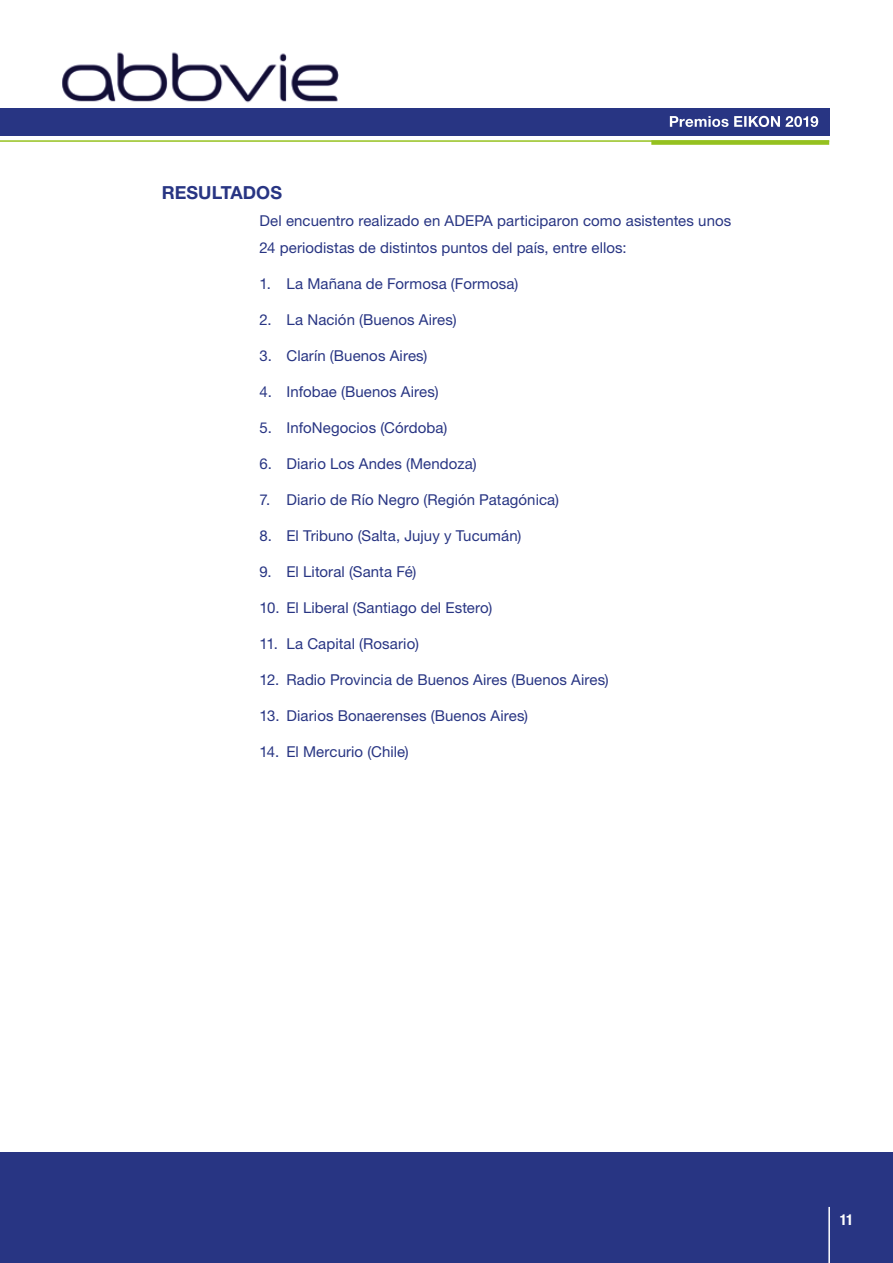
<style>
.page{position:relative;width:893px;height:1263px;background:#fff}
.page>*{position:absolute;margin:0;border:0;box-sizing:border-box;transform-origin:0 0}
.t1{font:700 18px "Helvetica Neue LT Std";color:#283583}
.t2{font:15px/27px "Helvetica Neue LT Std";letter-spacing:.005em;color:#283583}
.t3{font:700 condensed 15px "Helvetica Neue LT Std";color:#fff}
</style>
<div class="page">
<img style="left:35px;top:52px;width:331px;height:57px">
<div style="left:0;top:109px;width:829px;height:27px;background:#283583"></div>
<div style="left:0;top:1153px;width:893px;height:110px;background:#283583"></div>
<div style="left:651px;top:140px;width:178px;height:5px;background:#95c11f"></div>
<svg style="left:670px;top:116px;width:148px;height:11px"></svg>
<hr style="left:0;top:140px;width:829px;height:2px;background:#95c11f">
<hr style="left:828px;top:1207px;width:2px;height:56px;background:#fff">
<p class="t1" style="left:162px;top:181px;width:122px">RESULTADOS</p>
<p class="t2" style="left:259px;top:207px;width:473px">Del encuentro realizado en ADEPA participaron como asistentes unos<br>24 periodistas de distintos puntos del país, entre ellos:</p>
<p class="t2" style="left:259px;top:270px;width:260px">1. La Mañana de Formosa (Formosa)</p>
<p class="t2" style="left:259px;top:306px;width:199px">2. La Nación (Buenos Aires)</p>
<p class="t2" style="left:259px;top:342px;width:169px">3. Clarín (Buenos Aires)</p>
<p class="t2" style="left:259px;top:378px;width:181px">4. Infobae (Buenos Aires)</p>
<p class="t2" style="left:259px;top:414px;width:189px">5. InfoNegocios (Córdoba)</p>
<p class="t2" style="left:259px;top:450px;width:219px">6. Diario Los Andes (Mendoza)</p>
<p class="t2" style="left:259px;top:486px;width:301px">7. Diario de Río Negro (Región Patagónica)</p>
<p class="t2" style="left:259px;top:522px;width:263px">8. El Tribuno (Salta, Jujuy y Tucumán)</p>
<p class="t2" style="left:259px;top:558px;width:158px">9. El Litoral (Santa Fé)</p>
<p class="t2" style="left:259px;top:594px;width:234px">10. El Liberal (Santiago del Estero)</p>
<p class="t2" style="left:259px;top:630px;width:161px">11. La Capital (Rosario)</p>
<p class="t2" style="left:259px;top:666px;width:351px">12. Radio Provincia de Buenos Aires (Buenos Aires)</p>
<p class="t2" style="left:259px;top:702px;width:270px">13. Diarios Bonaerenses (Buenos Aires)</p>
<p class="t2" style="left:259px;top:738px;width:151px">14. El Mercurio (Chile)</p>
<p class="t3" style="left:840px;top:1210px;width:15px">11</p>
</div>
